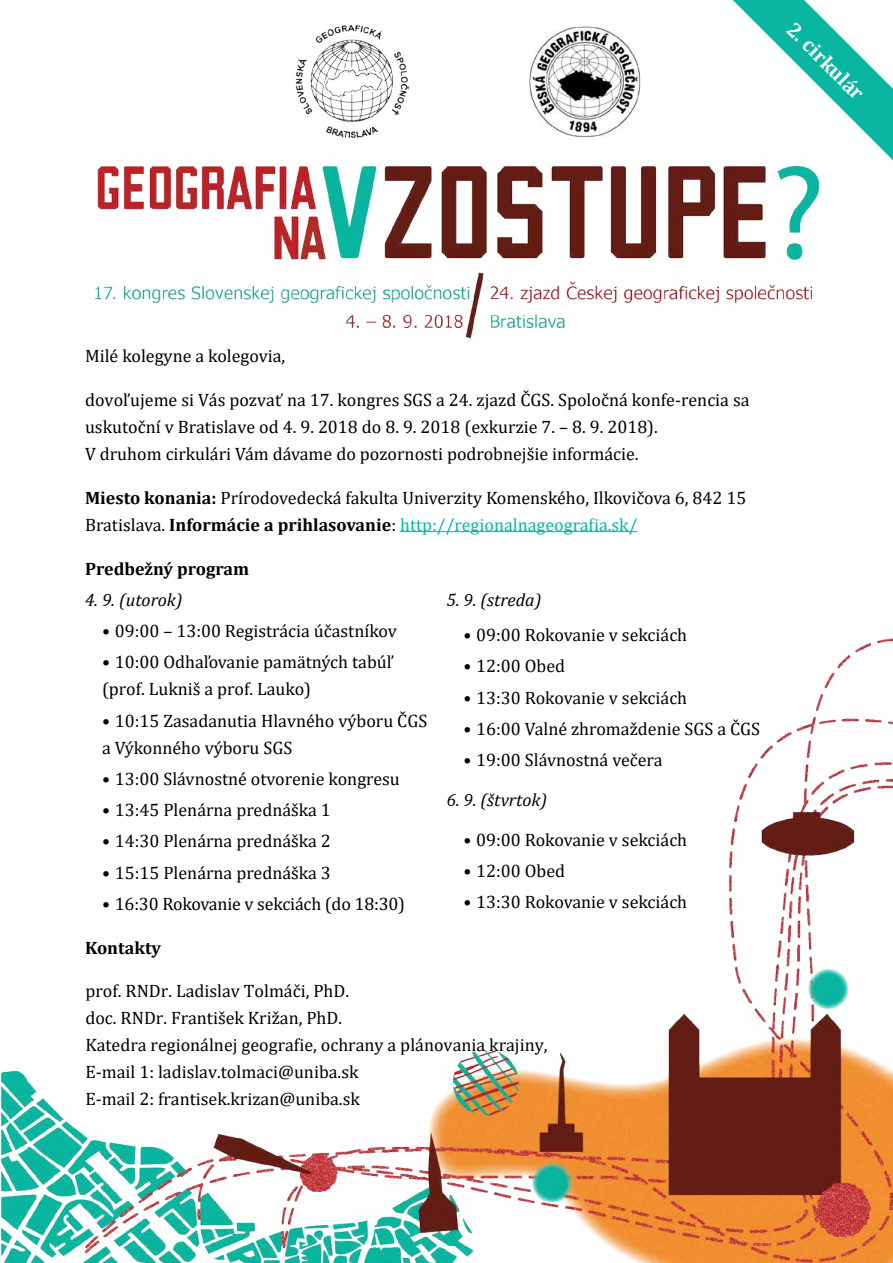
<style>
.page{position:relative;width:893px;height:1263px;background:#fff}
.page>*{position:absolute;margin:0;border:0;box-sizing:border-box;transform-origin:0 0}
.t1{font:700 21px "Cambria";color:#fff}
.t2{font:18px/27px "Cambria";color:#000}
.t3{font:italic 18px "Cambria";color:#000}
.t4{font:700 18px "Cambria";color:#000}
.s1{font-weight:700}
.s2{color:#08b5a0}
</style>
<div class="page">
<img style="left:0;top:0;width:893px;height:1263px">
<hr style="left:400px;top:531px;width:238px;height:1px;background:#08b5a0">
<p class="t1" style="left:801px;top:15px;width:101px;rotate:45deg">2. cirkulár</p>
<p class="t2" style="left:85px;top:342px;width:202px">Milé kolegyne a kolegovia,</p>
<p class="t2" style="left:85px;top:386px;width:666px">dovoľujeme si Vás pozvať na 17. kongres SGS a 24. zjazd ČGS. Spoločná konfe-rencia sa uskutoční v Bratislave od 4. 9. 2018 do 8. 9. 2018 (exkurzie 7. – 8. 9. 2018).<br>V druhom cirkulári Vám dávame do pozornosti podrobnejšie informácie.</p>
<p class="t2" style="left:85px;top:484px;width:663px"><span class="s1">Miesto konania:</span> Prírodovedecká fakulta Univerzity Komenského, Ilkovičova 6, 842 15<br>Bratislava. <span class="s1">Informácie a prihlasovanie</span>: <span class="s2">http://regionalnageografia.sk/</span></p>
<p class="t4" style="left:85px;top:556px;width:166px">Predbežný program</p>
<p class="t3" style="left:85px;top:587px;width:99px">4. 9. (utorok)</p>
<p class="t2" style="left:102px;top:617px;width:296px">• 09:00 – 13:00 Registrácia účastníkov</p>
<p class="t2" style="left:102px;top:649px;width:293px">• 10:00 Odhaľovanie pamätných tabúľ (prof. Lukniš a prof. Lauko)</p>
<p class="t2" style="left:102px;top:707px;width:327px">• 10:15 Zasadanutia Hlavného výboru ČGS a Výkonného výboru SGS</p>
<p class="t2" style="left:102px;top:765px;width:299px">• 13:00 Slávnostné otvorenie kongresu</p>
<p class="t2" style="left:102px;top:796px;width:230px">• 13:45 Plenárna prednáška 1</p>
<p class="t2" style="left:102px;top:828px;width:230px">• 14:30 Plenárna prednáška 2</p>
<p class="t2" style="left:102px;top:859px;width:230px">• 15:15 Plenárna prednáška 3</p>
<p class="t2" style="left:102px;top:890px;width:305px">• 16:30 Rokovanie v sekciách (do 18:30)</p>
<p class="t3" style="left:446px;top:587px;width:96px">5. 9. (streda)</p>
<p class="t2" style="left:463px;top:621px;width:225px">• 09:00 Rokovanie v sekciách</p>
<p class="t2" style="left:463px;top:652px;width:103px">• 12:00 Obed</p>
<p class="t2" style="left:463px;top:684px;width:225px">• 13:30 Rokovanie v sekciách</p>
<p class="t2" style="left:463px;top:715px;width:298px">• 16:00 Valné zhromaždenie SGS a ČGS</p>
<p class="t2" style="left:463px;top:746px;width:201px">• 19:00 Slávnostná večera</p>
<p class="t3" style="left:446px;top:787px;width:102px">6. 9. (štvrtok)</p>
<p class="t2" style="left:463px;top:826px;width:225px">• 09:00 Rokovanie v sekciách</p>
<p class="t2" style="left:463px;top:857px;width:103px">• 12:00 Obed</p>
<p class="t2" style="left:463px;top:888px;width:225px">• 13:30 Rokovanie v sekciách</p>
<p class="t4" style="left:85px;top:935px;width:78px">Kontakty</p>
<p class="t2" style="left:85px;top:978px;width:464px">prof. RNDr. Ladislav Tolmáči, PhD.<br>doc. RNDr. František Križan, PhD.<br>Katedra regionálnej geografie, ochrany a plánovania krajiny, E-mail 1: ladislav.tolmaci@uniba.sk<br>E-mail 2: frantisek.krizan@uniba.sk</p>
</div>
